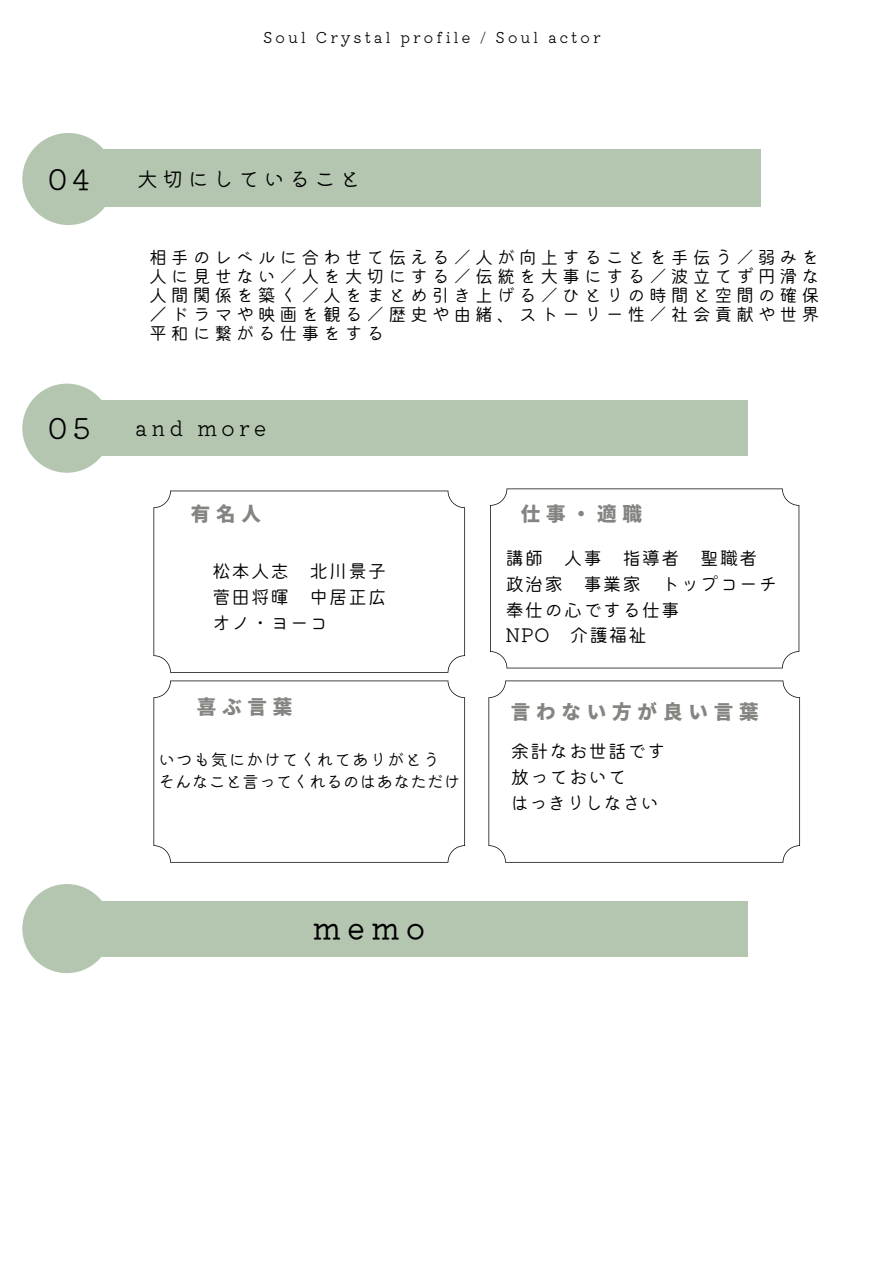
<style>
.page{position:relative;width:893px;height:1264px;background:#fff}
.page>*{position:absolute;margin:0;border:0;box-sizing:border-box;transform-origin:0 0}
.t1{font:29.55px "Kiwi Maru";color:#000}
.t2{font:300 28.5px "Kiwi Maru";color:#000}
.t3{font:300 28.2px "Kiwi Maru";color:#000}
.t4{font:300 21px "Kiwi Maru";letter-spacing:.21em;color:#000}
.t5{font:900 19.5px "Noto Sans JP";letter-spacing:.3em;color:#848481}
.t6{font:300 18.6px "Kiwi Maru";letter-spacing:.05em;color:#000}
.t7{font:300 18.6px "Kiwi Maru";color:#000}
.t8{font:300 18px/19px "Kiwi Maru";letter-spacing:.21em;color:#000;text-align:justify}
.t9{font:300 16.8px "Kiwi Maru";color:#000}
.t10{font:300 16.8px "Kiwi Maru";letter-spacing:.05em;color:#000}
.t11{font:300 15px "Kiwi Maru";letter-spacing:.21em;color:#000}
.s1{font-weight:400}
</style>
<div class="page">
<div style="left:64px;top:400px;width:683px;height:56px;background:#b4c6b0"></div>
<div style="left:22px;top:383px;width:89px;height:90px;background:#b4c6b0;border-radius:50%"></div>
<div style="left:55px;top:149px;width:705px;height:58px;background:#b4c6b0"></div>
<div style="left:22px;top:133px;width:92px;height:92px;background:#b4c6b0;border-radius:50%"></div>
<div style="left:64px;top:900px;width:683px;height:56px;background:#b4c6b0"></div>
<div style="left:22px;top:884px;width:89px;height:89px;background:#b4c6b0;border-radius:50%"></div>
<svg style="left:153px;top:490px;width:312px;height:182px"></svg>
<svg style="left:490px;top:488px;width:309px;height:180px"></svg>
<svg style="left:153px;top:680px;width:312px;height:182px"></svg>
<svg style="left:488px;top:680px;width:312px;height:182px"></svg>
<p class="t11" style="left:263px;top:26px;width:339px">Soul Crystal profile / Soul actor</p>
<p class="t3" style="left:48px;top:157px;width:43px">04</p>
<p class="t4" style="left:137px;top:162px;width:225px">大切にしていること</p>
<p class="t8" style="left:149px;top:246px;width:671px">相手のレベルに合わせて伝える／人が向上することを手伝う／弱みを人に見せない／人を大切にする／伝統を大事にする／波立てず円滑な人間関係を築く／人をまとめ引き上げる／ひとりの時間と空間の確保</p>
<p class="t8" style="left:149px;top:304px;width:671px"><span class="s1">／</span>ドラマや映画を観る／歴史や由緒、ストーリー性／社会貢献や世界平和に繋がる仕事をする</p>
<p class="t2" style="left:48px;top:406px;width:44px">05</p>
<p class="t4" style="left:135px;top:412px;width:132px">and more</p>
<p class="t5" style="left:191px;top:499px;width:71px">有名人</p>
<p class="t5" style="left:521px;top:499px;width:123px">仕事・適職</p>
<p class="t6" style="left:212px;top:556px;width:173px">松本人志 北川景子</p>
<p class="t6" style="left:212px;top:582px;width:176px">菅田将暉 中居正広</p>
<p class="t6" style="left:212px;top:608px;width:117px">オノ・ヨーコ</p>
<p class="t6" style="left:505px;top:543px;width:254px">講師 人事 指導者 聖職者</p>
<p class="t6" style="left:505px;top:569px;width:273px">政治家 事業家 トップコーチ</p>
<p class="t6" style="left:505px;top:595px;width:176px">奉仕の心でする仕事</p>
<p class="t6" style="left:505px;top:621px;width:143px">NPO 介護福祉</p>
<p class="t5" style="left:197px;top:691px;width:97px">喜ぶ言葉</p>
<p class="t5" style="left:510px;top:696px;width:249px">言わない方が良い言葉</p>
<p class="t10" style="left:158px;top:746px;width:282px">いつも気にかけてくれてありがとう</p>
<p class="t9" style="left:158px;top:769px;width:303px">そんなこと言ってくれるのはあなただけ</p>
<p class="t1" style="left:312px;top:904px;width:114px">memo</p>
<p class="t6" style="left:510px;top:736px;width:156px">余計なお世話です</p>
<p class="t6" style="left:510px;top:762px;width:117px">放っておいて</p>
<p class="t7" style="left:510px;top:788px;width:150px">はっきりしなさい</p>
</div>
